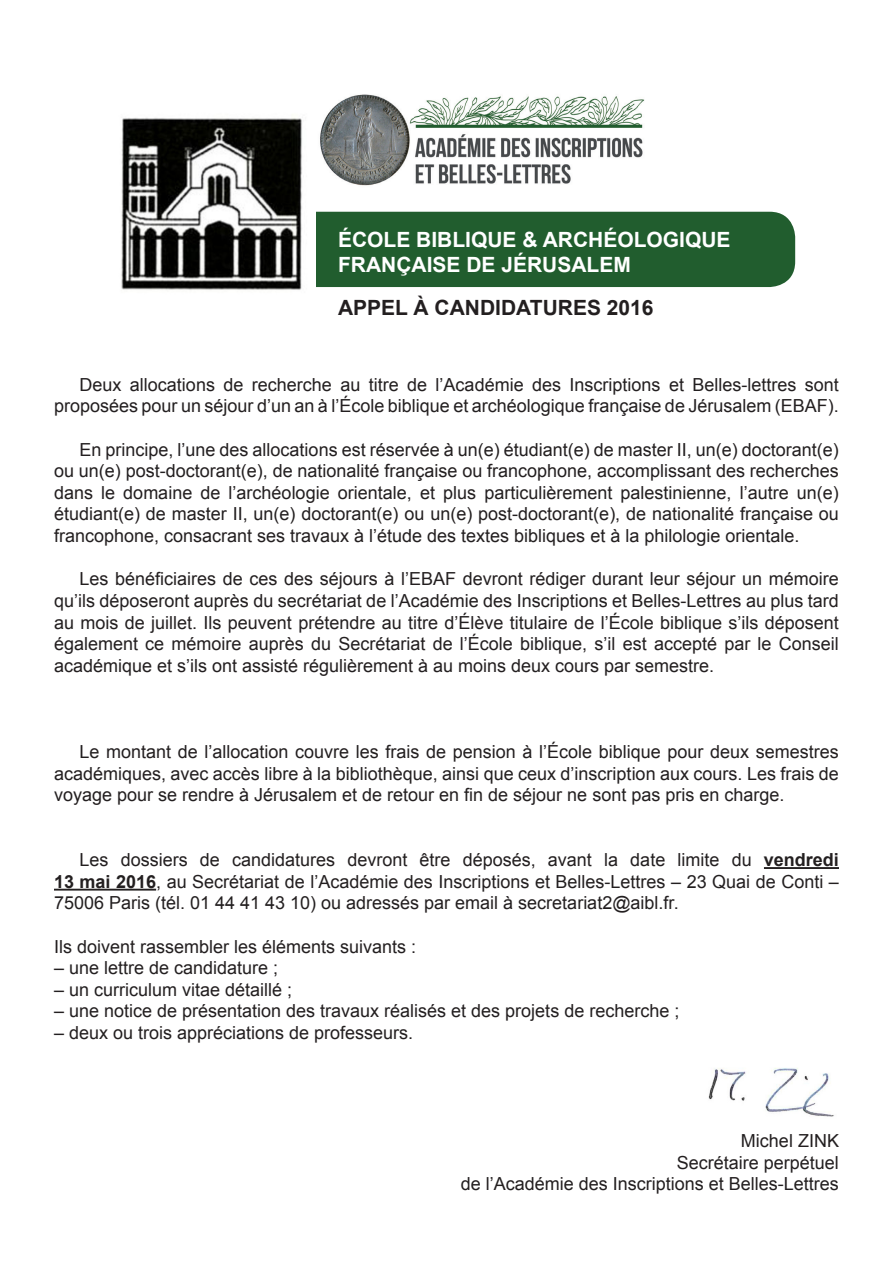
<style>
.page{position:relative;width:893px;height:1263px;background:#fff}
.page>*{position:absolute;margin:0;border:0;box-sizing:border-box;transform-origin:0 0}
.t1{font:700 21px "Arial";color:#fff}
.t2{font:700 21px "Arial";color:#231f20}
.t3{font:18px/21.6px "Arial";color:#231f20;text-align:justify}
.s1{font-weight:700}
</style>
<div class="page">
<div style="left:210px;top:212px;width:585px;height:75px;background:#215d2e;border-radius:26px"></div>
<hr style="left:764px;top:867px;width:75px;height:2px;background:#231f20">
<hr style="left:54px;top:889px;width:102px;height:1px;background:#231f20">
<img style="left:320px;top:94px;width:325px;height:92px">
<img style="left:121px;top:118px;width:195px;height:172px">
<img style="left:708px;top:1068px;width:126px;height:49px">
<p class="t1" style="left:338px;top:225px;width:221px">ÉCOLE BIBLIQUE &amp; ARC</p>
<p class="t1" style="left:588px;top:225px;width:128px">HÉOLOGIQUE</p>
<p class="t1" style="left:338px;top:251px;width:28px">FRAN</p>
<p class="t1" style="left:396px;top:251px;width:29px">ÇAISE</p>
<p class="t1" style="left:466px;top:251px;width:76px">DE JÉRUSALE</p>
<p class="t1" style="left:613px;top:251px;width:19px">M</p>
<p class="t2" style="left:338px;top:293px;width:317px">APPEL À CANDIDATURES 2016</p>
<p class="t3" style="left:54px;top:374px;width:786px;text-align:right">Deux allocations de recherche au titre de l’Académie des Inscriptions et Belles-lettres sont proposées pour un séjour d’un an à l’École biblique et archéologique française de Jérusalem (EBAF).</p>
<p class="t3" style="left:54px;top:439px;width:786px;text-indent:26px">En principe, l’une des allocations est réservée à un(e) étudiant(e) de master II, un(e) doctorant(e) ou un(e) post-doctorant(e), de nationalité française ou francophone, accomplissant des recherches dans le domaine de l’archéologie orientale, et plus particulièrement palestinienne, l’autre un(e) étudiant(e) de master II, un(e) doctorant(e) ou un(e) post-doctorant(e), de nationalité française ou francophone, consacrant ses travaux à l’étude des textes bibliques et à la philologie orientale.</p>
<p class="t3" style="left:54px;top:568px;width:786px;text-indent:26px">Les bénéficiaires de ces des séjours à l’EBAF devront rédiger durant leur séjour un mémoire qu’ils déposeront auprès du secrétariat de l’Académie des Inscriptions et Belles-Lettres au plus tard au mois de juillet. Ils peuvent prétendre au titre d’Élève titulaire de l’École biblique s’ils déposent également ce mémoire auprès du Secrétariat de l’École biblique, s’il est accepté par le Conseil académique et s’ils ont assisté régulièrement à au moins deux cours par semestre.</p>
<p class="t3" style="left:54px;top:741px;width:786px;text-indent:26px">Le montant de l’allocation couvre les frais de pension à l’École biblique pour deux semestres académiques, avec accès libre à la bibliothèque, ainsi que ceux d’inscription aux cours. Les frais de voyage pour se rendre à Jérusalem et de retour en fin de séjour ne sont pas pris en charge.</p>
<p class="t3" style="left:54px;top:849px;width:786px;text-indent:26px">Les dossiers de candidatures devront être déposés, avant la date limite du <span class="s1">VENDREDI 13 MAI 2016</span>, au Secrétariat de l’Académie des Inscriptions et Belles-Lettres – 23 Quai de Conti – 75006 Paris (tél. 01 44 41 43 10) ou adressés par email à secretariat2@aibl.fr.</p>
<p class="t3" style="left:54px;top:935px;width:364px">Ils doivent rassembler les éléments suivants :</p>
<p class="t3" style="left:54px;top:957px;width:226px">– une lettre de candidature ;</p>
<p class="t3" style="left:54px;top:979px;width:240px">– un curriculum vitae détaillé ;</p>
<p class="t3" style="left:54px;top:1000px;width:627px">– une notice de présentation des travaux réalisés et des projets de recherche ;</p>
<p class="t3" style="left:54px;top:1022px;width:361px">– deux ou trois appréciations de professeurs.</p>
<p class="t3" style="left:461px;top:1130px;width:380px;text-align:right">Michel ZINK<br>Secrétaire perpétuel<br>de l’Académie des Inscriptions et Belles-Lettres</p>
</div>
